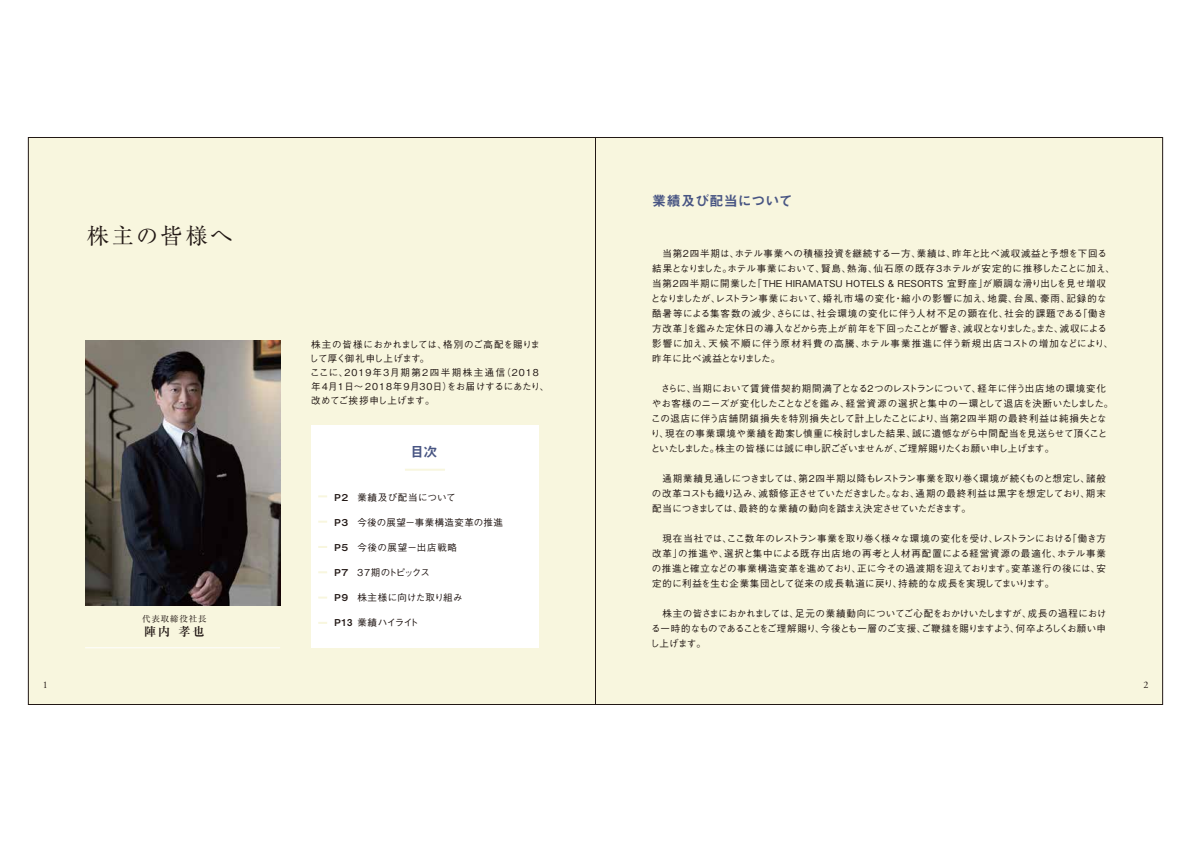
<style>
.page{position:relative;width:1191px;height:842px;background:#fff}
.page>*{position:absolute;margin:0;border:0;box-sizing:border-box;transform-origin:0 0}
.t1{font:22px "Ryumin Pro";letter-spacing:.14em;color:#221815}
.t2{font:14px "Midashi Go Pro MB31";letter-spacing:.005em;color:#485583}
.t3{font:700 12px "Ryumin Pro";color:#221815}
.t4{font:10px "Adobe Garamond";color:#221815}
.t5{font:500 9.5px/15px "Gothic BBB Pro";letter-spacing:.015em;color:#221815}
.t6{font:500 9.5px "Gothic BBB Pro";letter-spacing:.04em;color:#221815}
.t7{font:500 9.5px "Gothic BBB Pro";letter-spacing:.07em;color:#221815}
.t8{font:500 9.5px "Gothic BBB Pro";letter-spacing:-.14em;color:#221815}
.t9{font:500 9.5px "Gothic BBB Pro";letter-spacing:-.07em;color:#221815}
.t10{font:8.5px "Ryumin Pro";letter-spacing:.1em;color:#221815}
.s1{font-family:"Midashi Go Pro MB31";font-weight:400}
</style>
<div class="page">
<div style="left:28px;top:137px;width:567px;height:567px;background:#f8f6de"></div>
<div style="left:595px;top:137px;width:567px;height:567px;background:#f8f6de"></div>
<div style="left:311px;top:425px;width:228px;height:222px;background:#fff"></div>
<hr style="left:405px;top:469px;width:40px;height:2px;background:#f8f6de">
<svg style="left:318px;top:495px;width:9px;height:2px"></svg>
<svg style="left:318px;top:521px;width:9px;height:2px"></svg>
<svg style="left:318px;top:546px;width:9px;height:2px"></svg>
<svg style="left:318px;top:571px;width:9px;height:2px"></svg>
<svg style="left:318px;top:597px;width:9px;height:2px"></svg>
<svg style="left:318px;top:622px;width:9px;height:2px"></svg>
<img style="left:85px;top:340px;width:195px;height:265px">
<hr style="left:85px;top:647px;width:195px;height:1px;background:#fff">
<h1 class="t1" style="left:87px;top:218px;width:147px">株主の皆様へ</h1>
<p class="t10" style="left:142px;top:612px;width:66px">代表取締役社長</p>
<p class="t3" style="left:144px;top:622px;width:62px">陣内 孝也</p>
<p class="t5" style="left:309px;top:336px;width:241px;line-height:14px">株主の皆様におかれましては、格別のご高配を賜りまして厚く御礼申し上げます。<br>ここに、2019年３月期第２四半期株主通信（2018年４月１日～ 2018年９月30日）をお届けするにあたり、改めてご挨拶申し上げます。</p>
<h2 class="t2" style="left:410px;top:441px;width:29px">目次</h2>
<p class="t6" style="left:333px;top:490px;width:124px"><span class="s1">Ｐ２</span> 業績及び配当について</p>
<p class="t6" style="left:333px;top:515px;width:172px"><span class="s1">Ｐ３</span> 今後の展望－事業構造変革の推進</p>
<p class="t7" style="left:333px;top:540px;width:126px"><span class="s1">Ｐ５</span> 今後の展望ー出店戦略</p>
<p class="t8" style="left:333px;top:565px;width:99px"><span class="s1">Ｐ７</span> ３７期のトピックス</p>
<p class="t5" style="left:333px;top:589px;width:131px"><span class="s1">Ｐ９</span> 株主様に向けた取り組み</p>
<p class="t9" style="left:333px;top:615px;width:87px"><span class="s1">Ｐ13</span> 業績ハイライト</p>
<h2 class="t2" style="left:652px;top:189px;width:142px">業績及び配当について</h2>
<p class="t5" style="left:651px;top:245px;width:465px">　当第２四半期は、ホテル事業への積極投資を継続する一方、業績は、昨年と比べ減収減益と予想を下回る結果となりました。ホテル事業において、賢島、熱海、仙石原の既存３ホテルが安定的に推移したことに加え、当第2四半期に開業した「THE HIRAMATSU HOTELS &amp; RESORTS 宜野座」が順調な滑り出しを見せ増収となりましたが、レストラン事業において、婚礼市場の変化・縮小の影響に加え、地震、台風、豪雨、記録的な酷暑等による集客数の減少、さらには、社会環境の変化に伴う人材不足の顕在化、社会的課題である「働き方改革」を鑑みた定休日の導入などから売上が前年を下回ったことが響き、減収となりました。また、減収による影響に加え、天候不順に伴う原材料費の高騰、ホテル事業推進に伴う新規出店コストの増加などにより、昨年に比べ減益となりました。</p>
<p class="t5" style="left:651px;top:380px;width:464px">　さらに、当期において賃貸借契約期間満了となる2つのレストランについて、経年に伴う出店地の環境変化やお客様のニーズが変化したことなどを鑑み、経営資源の選択と集中の一環として退店を決断いたしました。この退店に伴う店舗閉鎖損失を特別損失として計上したことにより、当第2四半期の最終利益は純損失となり、現在の事業環境や業績を勘案し慎重に検討しました結果、誠に遺憾ながら中間配当を見送らせて頂くことといたしました。株主の皆様には誠に申し訳ございませんが、ご理解賜りたくお願い申し上げます。</p>
<p class="t5" style="left:652px;top:470px;width:455px;text-align:justify">　通期業績見通しにつきましては、第2四半期以降もレストラン事業を取り巻く環境が続くものと想定し、諸般の改革コストも織り込み、減額修正させていただきました。なお、通期の最終利益は黒字を想定しており、期末配当につきましては、最終的な業績の動向を踏まえ決定させていただきます。</p>
<p class="t5" style="left:652px;top:530px;width:455px;text-align:justify">　現在当社では、ここ数年のレストラン事業を取り巻く様々な環境の変化を受け、レストランにおける「働き方改革」の推進や、選択と集中による既存出店地の再考と人材再配置による経営資源の最適化、ホテル事業の推進と確立などの事業構造変革を進めており、正に今その過渡期を迎えております。変革遂行の後には、安定的に利益を生む企業集団として従来の成長軌道に戻り、持続的な成長を実現してまいります。</p>
<p class="t5" style="left:650px;top:605px;width:458px;text-align:justify">　株主の皆さまにおかれましては、足元の業績動向についてご心配をおかけいたしますが、成長の過程における一時的なものであることをご理解賜り、今後とも一層のご支援、ご鞭撻を賜りますよう、何卒よろしくお願い申し上げます。</p>
<p class="t4" style="left:43px;top:680px;width:6px">1</p>
<p class="t4" style="left:1143px;top:680px;width:6px">2</p>
</div>
